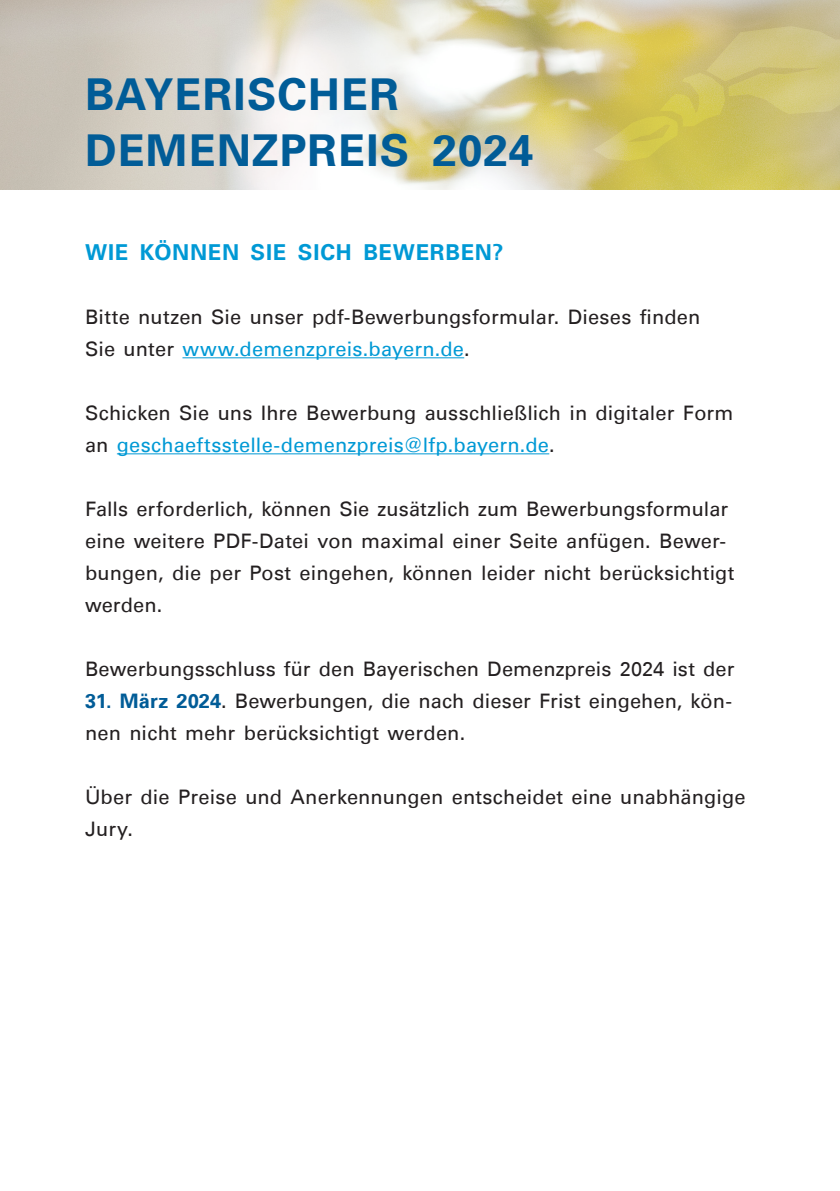
<style>
.page{position:relative;width:840px;height:1191px;background:#fff}
.page>*{position:absolute;margin:0;border:0;box-sizing:border-box;transform-origin:0 0}
.t1{font:700 44px/56px "Univers LT";letter-spacing:.025em;color:#015c97}
.Themenüberschrift__2_Ebene__Semibold_11p{font:700 22px "Univers LT";letter-spacing:.035em;color:#0099d5}
.Fließtext__Light__9p_ZAB_13{font:20px/32px "Univers LT";letter-spacing:.005em;color:#231f20}
.s1{color:#0099d5}
.s2{font-weight:700;color:#015c97}
</style>
<div class="page">
<img style="left:0;top:0;width:839px;height:190px">
<hr style="left:182px;top:357px;width:282px;height:1px;background:#0099d5">
<hr style="left:117px;top:453px;width:432px;height:1px;background:#0099d5">
<svg style="left:592px;top:26px;width:247px;height:135px;background:#d1c36d"></svg>
<h1 class="t1" style="left:85px;top:67px;width:449px">BAYERISCHER<br>DEMENZPREIS 2024</h1>
<h3 class="Themenüberschrift__2_Ebene__Semibold_11p" style="left:85px;top:239px;width:419px">WIE KÖNNEN SIE SICH BEWERBEN?</h3>
<p class="Fließtext__Light__9p_ZAB_13" style="left:85px;top:301px;width:616px">Bitte nutzen Sie unser pdf-Bewerbungsformular. Dieses finden<br>Sie unter <span class="s1">www.demenzpreis.bayern.de</span>.</p>
<p class="Fließtext__Light__9p_ZAB_13" style="left:85px;top:397px;width:649px">Schicken Sie uns Ihre Bewerbung ausschließlich in digitaler Form an <span class="s1">geschaeftsstelle-demenzpreis@lfp.bayern.de</span>.</p>
<p class="Fließtext__Light__9p_ZAB_13" style="left:85px;top:493px;width:650px">Falls erforderlich, können Sie zusätzlich zum Bewerbungsformular eine weitere PDF-Datei von maximal einer Seite anfügen. Bewer&shy;bungen, die per Post eingehen, können leider nicht berücksichtigt werden.</p>
<p class="Fließtext__Light__9p_ZAB_13" style="left:85px;top:653px;width:650px">Bewerbungsschluss für den Bayerischen Demenzpreis 2024 ist der</p>
<p class="Fließtext__Light__9p_ZAB_13" style="left:85px;top:685px;width:648px"><span class="s2">31. März 2024</span>. Bewerbungen, die nach dieser Frist eingehen, kön&shy;nen nicht mehr berücksichtigt werden.</p>
<p class="Fließtext__Light__9p_ZAB_13" style="left:85px;top:781px;width:661px">Über die Preise und Anerkennungen entscheidet eine unabhängige<br>Jury.</p>
</div>
